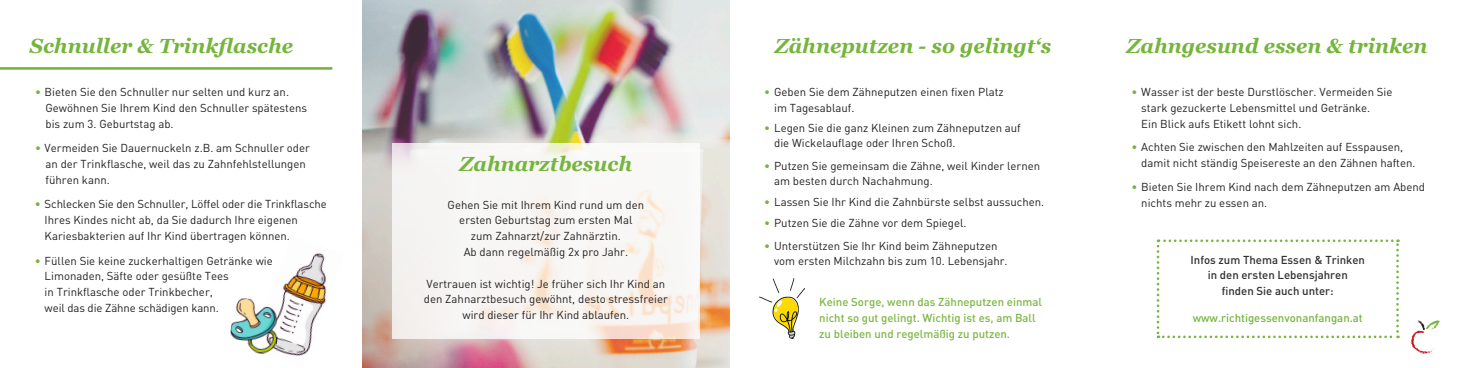
<style>
.page{position:relative;width:1459px;height:368px;background:#fff}
.page>*{position:absolute;margin:0;border:0;box-sizing:border-box;transform-origin:0 0}
.Überschrift{font:italic 700 20.39px "Georgia";color:#76b53c}
.fließtext{font:11.38px/15.8px "DIN";color:#231f20}
.fließtext-2{font:500 11.38px/15.8px "DIN";color:#7cb843}
.ohne_aufzählungszeic{font:11.38px "DIN";color:#231f20}
.fließtext-3{font:500 11.38px/15.8px "DIN";color:#312f30;text-align:center}
.fließtext-4{font:500 11.38px "DIN";color:#76b53c}
.s1{color:#76b53c}
</style>
<div class="page">
<hr style="left:0;top:67px;width:332px;height:3px;background:#76b53c">
<img style="left:362px;top:0;width:367px;height:367px">
<svg style="left:392px;top:143px;width:307px;height:194px;fill:#f7f6f4"></svg>
<svg style="left:1156px;top:239px;width:242px;height:98px"></svg>
<svg style="left:1410px;top:320px;width:30px;height:34px"></svg>
<img style="left:759px;top:278px;width:45px;height:60px">
<img style="left:281px;top:253px;width:46px;height:103px">
<img style="left:230px;top:298px;width:51px;height:56px">
<p class="Überschrift" style="left:30px;top:32px;width:265px">Schnuller &amp; Trinkflasche</p>
<p class="fließtext" style="left:46px;top:84px;width:263px;text-indent:-10px"><span class="s1">•</span> Bieten Sie den Schnuller nur selten und kurz an.<br>Gewöhnen Sie Ihrem Kind den Schnuller spätestens bis zum 3. Geburtstag ab.</p>
<p class="fließtext" style="left:46px;top:140px;width:266px;text-indent:-10px"><span class="s1">•</span> Vermeiden Sie Dauernuckeln z.B. am Schnuller oder an der Trinkflasche, weil das zu Zahnfehlstellungen führen kann.</p>
<p class="fließtext" style="left:45px;top:196px;width:284px;text-indent:-10px"><span class="s1">•</span> Schlecken Sie den Schnuller, Löffel oder die Trinkflasche<br>Ihres Kindes nicht ab, da Sie dadurch Ihre eigenen<br>Kariesbakterien auf Ihr Kind übertragen können.</p>
<p class="fließtext" style="left:45px;top:252px;width:230px;text-indent:-10px"><span class="s1">•</span> Füllen Sie keine zuckerhaltigen Getränke wie Limonaden, Säfte oder gesüßte Tees<br>in Trinkflasche oder Trinkbecher,<br>weil das die Zähne schädigen kann.</p>
<p class="Überschrift" style="left:459px;top:150px;width:174px">Zahnarztbesuch</p>
<p class="fließtext" style="left:447px;top:196px;width:198px;text-align:center">Gehen Sie mit Ihrem Kind rund um den ersten Geburtstag zum ersten Mal zum Zahnarzt/zur Zahnärztin.<br>Ab dann regelmäßig 2x pro Jahr.</p>
<p class="fließtext" style="left:426px;top:275px;width:240px">Vertrauen ist wichtig! Je früher sich Ihr Kind an</p>
<p class="fließtext" style="left:424px;top:290px;width:246px;text-align:center">den Zahnarztbesuch gewöhnt, desto stressfreier wird dieser für Ihr Kind ablaufen.</p>
<p class="Überschrift" style="left:774px;top:32px;width:278px">Zähneputzen - so gelingt‘s</p>
<p class="fließtext" style="left:774px;top:84px;width:231px;text-indent:-10px"><span class="s1">•</span> Geben Sie dem Zähneputzen einen fixen Platz im Tagesablauf.</p>
<p class="fließtext" style="left:774px;top:120px;width:248px;line-height:14.9px;text-indent:-10px"><span class="s1">•</span> Legen Sie die ganz Kleinen zum Zähneputzen auf die Wickelauflage oder Ihren Schoß.</p>
<p class="fließtext" style="left:764px;top:157px;width:277px"><span class="s1">•</span> Putzen Sie gemeinsam die Zähne, weil Kinder lernen</p>
<p class="ohne_aufzählungszeic" style="left:774px;top:173px;width:160px">am besten durch Nachahmung.</p>
<p class="fließtext" style="left:764px;top:193px;width:282px"><span class="s1">•</span> Lassen Sie Ihr Kind die Zahnbürste selbst aussuchen.</p>
<p class="fließtext" style="left:764px;top:214px;width:204px"><span class="s1">•</span> Putzen Sie die Zähne vor dem Spiegel.</p>
<p class="fließtext" style="left:774px;top:237px;width:235px;line-height:14.9px;text-indent:-10px"><span class="s1">•</span> Unterstützen Sie Ihr Kind beim Zähneputzen vom ersten Milchzahn bis zum 10. Lebensjahr.</p>
<p class="fließtext-2" style="left:819px;top:293px;width:224px">Keine Sorge, wenn das Zähneputzen einmal nicht so gut gelingt. Wichtig ist es, am Ball zu bleiben und regelmäßig zu putzen.</p>
<p class="Überschrift" style="left:1126px;top:32px;width:303px">Zahngesund essen &amp; trinken</p>
<p class="fließtext" style="left:1141px;top:84px;width:253px;text-indent:-10px"><span class="s1">•</span> Wasser ist der beste Durstlöscher. Vermeiden Sie stark gezuckerte Lebensmittel und Getränke.<br>Ein Blick aufs Etikett lohnt sich.</p>
<p class="fließtext" style="left:1131px;top:139px;width:273px"><span class="s1">•</span> Achten Sie zwischen den Mahlzeiten auf Esspausen,</p>
<p class="ohne_aufzählungszeic" style="left:1141px;top:156px;width:276px">damit nicht ständig Speisereste an den Zähnen haften.</p>
<p class="fließtext" style="left:1131px;top:178px;width:295px"><span class="s1">•</span> Bieten Sie Ihrem Kind nach dem Zähneputzen am Abend</p>
<p class="ohne_aufzählungszeic" style="left:1141px;top:195px;width:127px">nichts mehr zu essen an.</p>
<p class="fließtext-3" style="left:1190px;top:250px;width:176px">Infos zum Thema Essen &amp; Trinken in den ersten Lebensjahren finden Sie auch unter:</p>
<p class="fließtext-4" style="left:1192px;top:310px;width:172px">www.richtigessenvonanfangan.at</p>
</div>
